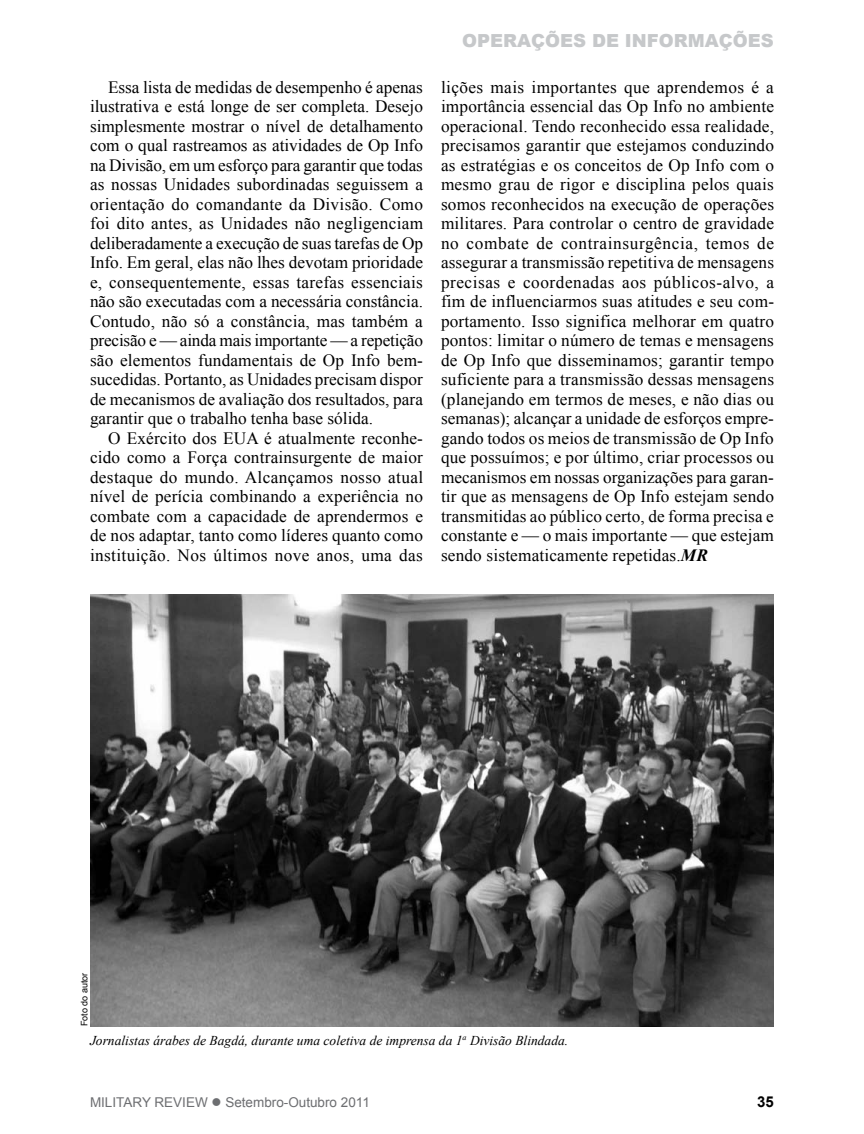
<style>
.page{position:relative;width:864px;height:1134px;background:#fff}
.page>*{position:absolute;margin:0;border:0;box-sizing:border-box;transform-origin:0 0}
.t1{font:900 18px "Arial";color:#c6c8ca}
.t2{font:17.25px/19.5px "Times New Roman";letter-spacing:.01em;color:#000;text-align:justify}
.t3{font:700 15px "Arial";color:#000}
.t4{font:italic 13.5px "Times New Roman";color:#000}
.t5{font:13.5px "Arial";color:#6d6e71}
.t6{font:9px "Arial";color:#000}
.s1{font-weight:700;font-style:italic}
</style>
<div class="page">
<img style="left:90px;top:594px;width:684px;height:432px">
<p class="t2" style="left:90px;top:77px;width:335px;text-indent:18px">Essa lista de medidas de desempenho é apenas ilustrativa e está longe de ser completa. Desejo simplesmente mostrar o nível de detalhamento com o qual rastreamos as atividades de Op Info na Divisão, em um esforço para garantir que todas as nossas Unidades subordinadas seguissem a orientação do comandante da Divisão. Como foi dito antes, as Unidades não negligenciam deliberadamente a execução de suas tarefas de Op Info. Em geral, elas não lhes devotam prioridade e, consequentemente, essas tarefas essenciais não são executadas com a necessária constância.<br>Contudo, não só a constância, mas também a precisão e — ainda mais importante — a repetição são elementos fundamentais de Op Info bem&shy;sucedidas. Portanto, as Unidades precisam dispor de mecanismos de avaliação dos resultados, para garantir que o trabalho tenha base sólida.</p>
<p class="t2" style="left:90px;top:428px;width:335px;text-indent:18px">O Exército dos EUA é atualmente reconhe&shy;cido como a Força contrainsurgente de maior destaque do mundo. Alcançamos nosso atual nível de perícia combinando a experiência no combate com a capacidade de aprendermos e de nos adaptar, tanto como líderes quanto como instituição. Nos últimos nove anos, uma das</p>
<p class="t1" style="left:462px;top:27px;width:313px">OPERAÇÕES DE INFORMAÇÕES</p>
<p class="t2" style="left:441px;top:77px;width:335px">lições mais importantes que aprendemos é a importância essencial das Op Info no ambiente operacional. Tendo reconhecido essa realidade, precisamos garantir que estejamos conduzindo as estratégias e os conceitos de Op Info com o mesmo grau de rigor e disciplina pelos quais somos reconhecidos na execução de operações militares. Para controlar o centro de gravidade no combate de contrainsurgência, temos de assegurar a transmissão repetitiva de mensagens precisas e coordenadas aos públicos-alvo, a fim de influenciarmos suas atitudes e seu com&shy;portamento. Isso significa melhorar em quatro pontos: limitar o número de temas e mensagens de Op Info que disseminamos; garantir tempo suficiente para a transmissão dessas mensagens (planejando em termos de meses, e não dias ou semanas); alcançar a unidade de esforços empre&shy;gando todos os meios de transmissão de Op Info que possuímos; e por último, criar processos ou mecanismos em nossas organizações para garan&shy;tir que as mensagens de Op Info estejam sendo transmitidas ao público certo, de forma precisa e constante e — o mais importante — que estejam sendo sistematicamente repetidas.<span class="s1">MR</span></p>
<p class="t6" style="left:78px;top:1026px;width:55px;rotate:-90deg">Foto do autor</p>
<p class="t4" style="left:90px;top:1031px;width:480px">Jornalistas árabes de Bagdá, durante uma coletiva de imprensa da 1<sup>a</sup> Divisão Blindada.</p>
<p class="t5" style="left:90px;top:1093px;width:281px">MILITARY REVIEW ● Setembro-Outubro 2011</p>
<p class="t3" style="left:757px;top:1092px;width:18px">35</p>
</div>
